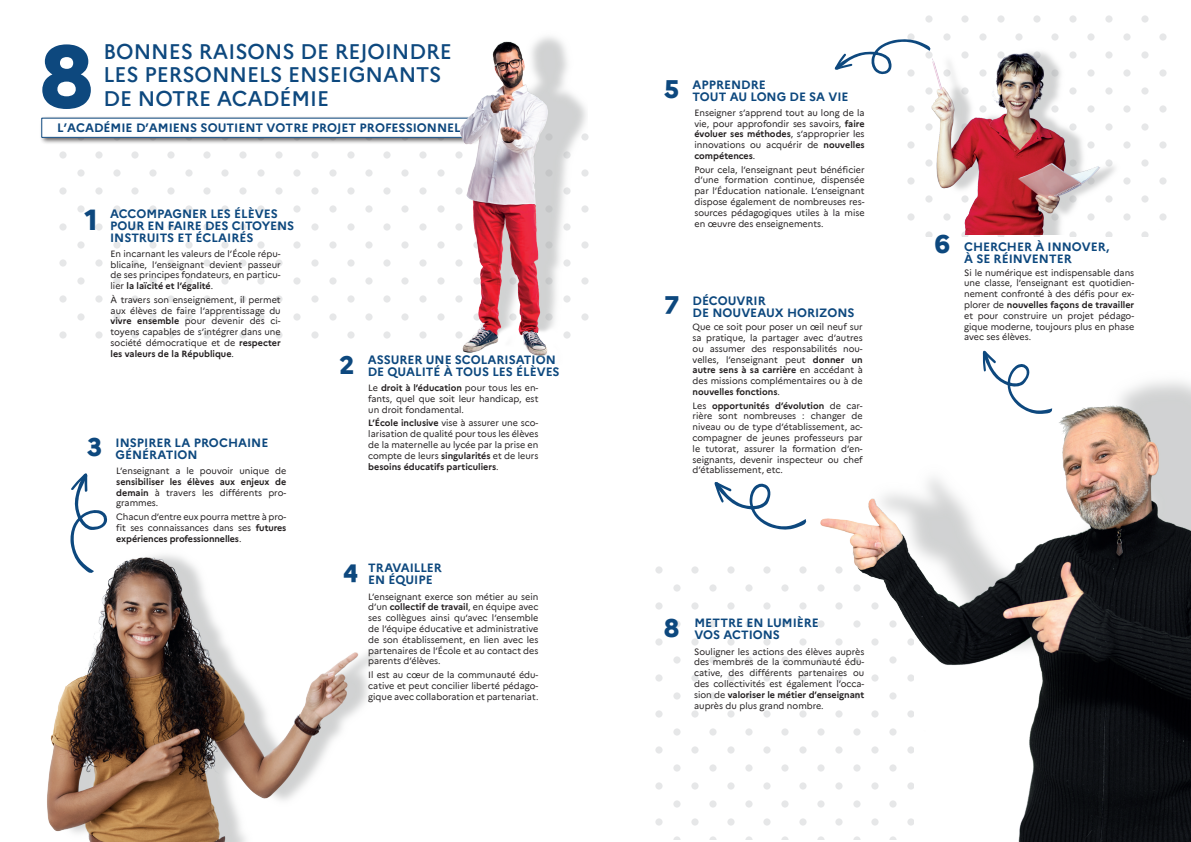
<style>
.page{position:relative;width:1191px;height:842px;background:#fff}
.page>*{position:absolute;margin:0;border:0;box-sizing:border-box;transform-origin:0 0}
.t1{font:800 87.2px "Marianne";color:#0d487e}
.t2{font:800 29px "Marianne";color:#0d487e}
.t3{font:800 25px "Marianne";color:#0d487e}
.t4{font:500 20.9px/23.6px "Marianne";color:#0d487e}
.t5{font:700 12px/12px "Marianne";color:#0d487e}
.t6{font:700 12px "Marianne";color:#0d477d}
.t7{font:9px/10.8px "Marianne";color:#231f20;text-align:justify}
.t8{font:700 9px/10.8px "Marianne";color:#231f20;text-align:justify}
.s1{font-weight:700}
.s2{font-weight:400}
.s3{font-weight:800;font-size:25px}
</style>
<div class="page">
<svg style="left:59px;top:134px;width:530px;height:205px"></svg>
<svg style="left:908px;top:15px;width:259px;height:222px"></svg>
<svg style="left:655px;top:566px;width:91px;height:273px"></svg>
<img style="left:746px;top:350px;width:445px;height:491px">
<div style="left:39px;top:116px;width:441px;height:29px;background:#231f20;opacity:.75"></div>
<div style="left:42px;top:118px;width:431px;height:19px;background:#fff"></div>
<div style="left:42px;top:118px;width:431px;height:20px;border:1px solid #0d477d"></div>
<img style="left:47px;top:555px;width:331px;height:287px">
<svg style="left:70px;top:473px;width:37px;height:100px"></svg>
<svg style="left:982px;top:351px;width:71px;height:63px"></svg>
<img style="left:437px;top:36px;width:150px;height:324px">
<img style="left:907px;top:36px;width:255px;height:199px">
<svg style="left:834px;top:39px;width:96px;height:36px"></svg>
<svg style="left:714px;top:482px;width:92px;height:48px"></svg>
<h3 class="t4" style="left:103px;top:39px;width:350px">BONNES RAISONS DE REJOINDRE<br>LES PERSONNELS ENSEIGNANTS</h3>
<h1 class="t1" style="left:40px;top:23px;width:54px">8</h1>
<h3 class="t4" style="left:103px;top:87px;width:227px">DE NOTRE ACADÉMIE</h3>
<h3 class="t6" style="left:57px;top:120px;width:405px">L’ACADÉMIE D’AMIENS SOUTIENT VOTRE PROJET PROFESSIONNEL</h3>
<h2 class="t2" style="left:84px;top:202px;width:15px">1</h2>
<h3 class="t5" style="left:110px;top:207px;width:186px">ACCOMPAGNER LES ÉLÈVES<br>POUR EN FAIRE DES CITOYENS<br>INSTRUITS ET ÉCLAIRÉS</h3>
<p class="t7" style="left:111px;top:248px;width:172px">En incarnant les valeurs de l’École répu&shy;blicaine, l’enseignant devient passeur de ses principes fondateurs, en particu&shy;lier <span class="s1">la laïcité et l’égalité</span>.</p>
<p class="t7" style="left:111px;top:294px;width:172px">À travers son enseignement, il permet aux élèves de faire l’apprentissage du <span class="s1">vivre ensemble</span> pour devenir des ci&shy;toyens capables de s’intégrer dans une société démocratique et de <span class="s1">respecter les valeurs de la République</span>.</p>
<h3 class="t3" style="left:87px;top:432px;width:16px">3</h3>
<h3 class="t5" style="left:116px;top:436px;width:154px">INSPIRER LA PROCHAINE<br>GÉNÉRATION</h3>
<p class="t7" style="left:116px;top:465px;width:172px">L’enseignant a le pouvoir unique de</p>
<p class="t8" style="left:116px;top:476px;width:172px">sensibiliser les élèves aux enjeux de demain <span class="s2">à travers les différents pro&shy;grammes.</span></p>
<p class="t7" style="left:116px;top:511px;width:172px">Chacun d’entre eux pourra mettre à pro&shy;fit ses connaissances dans ses <span class="s1">futures expériences professionnelles</span>.</p>
<h3 class="t5" style="left:368px;top:354px;width:193px;text-indent:-28px"><span class="s3">2</span> ASSURER UNE SCOLARISATION<br>DE QUALITÉ À TOUS LES ÉLÈVES</h3>
<p class="t7" style="left:368px;top:383px;width:172px">Le <span class="s1">droit à l’éducation</span> pour tous les en&shy;fants, quel que soit leur handicap, est un droit fondamental.</p>
<p class="t7" style="left:368px;top:418px;width:172px"><span class="s1">L’École inclusive</span> vise à assurer une sco&shy;larisation de qualité pour tous les élèves de la maternelle au lycée par la prise en compte de leurs <span class="s1">singularités</span> et de leurs <span class="s1">besoins éducatifs particuliers</span>.</p>
<h3 class="t3" style="left:343px;top:558px;width:16px">4</h3>
<h3 class="t5" style="left:368px;top:562px;width:75px">TRAVAILLER<br>EN ÉQUIPE</h3>
<p class="t7" style="left:368px;top:591px;width:172px">L’enseignant exerce son métier au sein d’un <span class="s1">collectif de travail</span>, en équipe avec ses collègues ainsi qu’avec l’ensemble de l’équipe éducative et administrative de son établissement, en lien avec les partenaires de l’École et au contact des parents d’élèves.</p>
<p class="t7" style="left:368px;top:669px;width:172px">Il est au cœur de la communauté édu&shy;cative et peut concilier liberté pédago&shy;gique avec collaboration et partenariat.</p>
<h3 class="t3" style="left:664px;top:73px;width:16px">5</h3>
<h3 class="t5" style="left:692px;top:78px;width:157px">APPRENDRE<br>TOUT AU LONG DE SA VIE</h3>
<p class="t7" style="left:694px;top:107px;width:172px">Enseigner s’apprend tout au long de la vie, pour approfondir ses savoirs, <span class="s1">faire évoluer ses méthodes</span>, s’approprier les innovations ou acquérir de <span class="s1">nouvelles compétences</span>.</p>
<p class="t7" style="left:694px;top:164px;width:172px">Pour cela, l’enseignant peut bénéficier d’une formation continue, dispensée par l’Éducation nationale. L’enseignant dispose également de nombreuses res&shy;sources pédagogiques utiles à la mise en œuvre des enseignements.</p>
<h3 class="t3" style="left:664px;top:290px;width:16px">7</h3>
<h3 class="t5" style="left:692px;top:294px;width:163px">DÉCOUVRIR<br>DE NOUVEAUX HORIZONS</h3>
<p class="t7" style="left:692px;top:321px;width:172px">Que ce soit pour poser un œil neuf sur sa pratique, la partager avec d’autres ou assumer des responsabilités nou&shy;velles, l’enseignant peut <span class="s1">donner un autre sens à sa carrière</span> en accédant à des missions complémentaires ou à de <span class="s1">nouvelles fonctions</span>.</p>
<p class="t7" style="left:692px;top:400px;width:172px">Les <span class="s1">opportunités d’évolution</span> de car&shy;rière sont nombreuses : changer de niveau ou de type d’établissement, ac&shy;compagner de jeunes professeurs par le tutorat, assurer la formation d’en&shy;seignants, devenir inspecteur ou chef d’établissement, etc.</p>
<h3 class="t3" style="left:934px;top:228px;width:16px">6</h3>
<h3 class="t5" style="left:964px;top:241px;width:147px">CHERCHER À INNOVER,<br>À SE RÉINVENTER</h3>
<p class="t7" style="left:964px;top:267px;width:172px">Si le numérique est indispensable dans une classe, l’enseignant est quotidien&shy;nement confronté à des défis pour ex&shy;plorer de <span class="s1">nouvelles façons de travailler </span>et pour construire un projet pédago&shy;gique moderne, toujours plus en phase avec ses élèves.</p>
<h3 class="t3" style="left:664px;top:613px;width:16px">8</h3>
<h3 class="t5" style="left:694px;top:617px;width:126px">METTRE EN LUMIÈRE<br>VOS ACTIONS</h3>
<p class="t7" style="left:694px;top:646px;width:172px">Souligner les actions des élèves auprès des membres de la communauté édu&shy;cative, des différents partenaires ou des collectivités est également l’occa&shy;sion de <span class="s1">valoriser le métier d’enseignant </span>auprès du plus grand nombre.</p>
</div>
